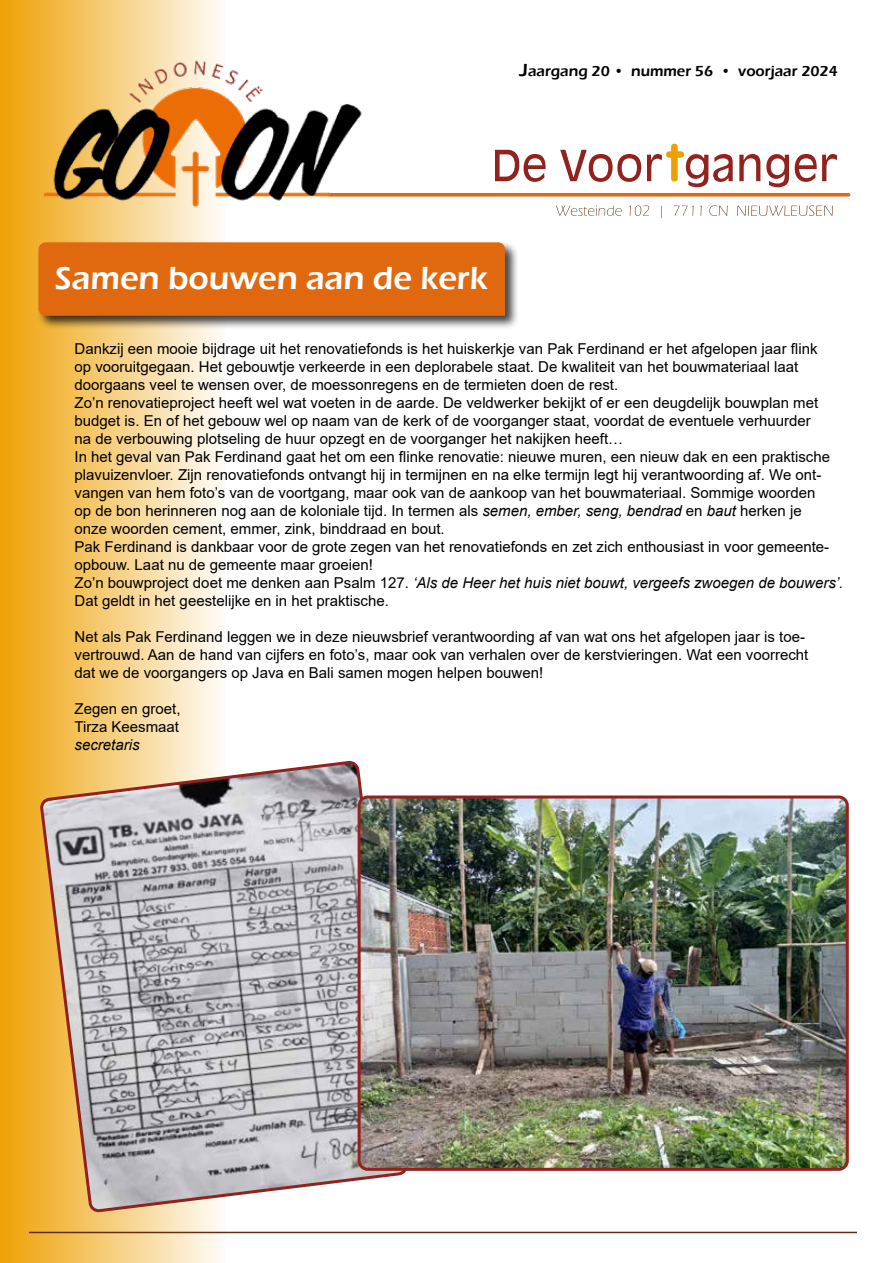
<style>
.page{position:relative;width:893px;height:1263px;background:#fff}
.page>*{position:absolute;margin:0;border:0;box-sizing:border-box;transform-origin:0 0}
.t1{font:600 33px "Eras ITC";color:#fff}
.t2{font:15px/18px "Arial";color:#000}
.t3{font:600 15px "Eras ITC";color:#000}
.t4{font:italic 15px "Arial";color:#000}
.s1{font-size:18px}
.s2{font-style:italic}
</style>
<div class="page">
<div style="left:0;top:0;width:225px;height:1263px;background:linear-gradient(to right,#efa104,#fefcf9)"></div>
<svg style="left:41px;top:762px;width:365px;height:449px"></svg>
<div style="left:36px;top:240px;width:484px;height:90px;background:#000;opacity:.75"></div>
<div style="left:38px;top:242px;width:468px;height:74px;background:#e06910"></div>
<hr style="left:29px;top:1232px;width:828px;height:1px;background:#632d0f">
<img style="left:359px;top:797px;width:486px;height:372px">
<div style="left:358px;top:795px;width:491px;height:376px;border:3px solid #91221e;border-radius:9px"></div>
<svg style="left:363px;top:193px;width:486px;height:4px;fill:#e06910"></svg>
<svg style="left:556px;top:205px;width:277px;height:13px"></svg>
<svg style="left:495px;top:144px;width:342px;height:43px"></svg>
<img style="left:35px;top:56px;width:328px;height:158px">
<p class="t3" style="left:520px;top:63px;width:320px"><span class="s1">J</span>aargang 20 • nummer 56 • voorjaar 2024</p>
<h1 class="t1" style="left:55px;top:259px;width:434px">Samen bouwen aan de kerk</h1>
<p class="t2" style="left:75px;top:340px;width:770px">Dankzij een mooie bijdrage uit het renovatiefonds is het huiskerkje van Pak Ferdinand er het afgelopen jaar flink<br>op vooruitgegaan. Het gebouwtje verkeerde in een deplorabele staat. De kwaliteit van het bouwmateriaal laat doorgaans veel te wensen over, de moessonregens en de termieten doen de rest.<br>Zo’n renovatieproject heeft wel wat voeten in de aarde. De veldwerker bekijkt of er een deugdelijk bouwplan met budget is. En of het gebouw wel op naam van de kerk of de voorganger staat, voordat de eventuele verhuurder<br>na de verbouwing plotseling de huur opzegt en de voorganger het nakijken heeft…<br>In het geval van Pak Ferdinand gaat het om een flinke renovatie: nieuwe muren, een nieuw dak en een praktische plavuizenvloer. Zijn renovatiefonds ontvangt hij in termijnen en na elke termijn legt hij verantwoording af. We ont&shy;vangen van hem foto’s van de voortgang, maar ook van de aankoop van het bouwmateriaal. Sommige woorden<br>op de bon herinneren nog aan de koloniale tijd. In termen als <span class="s2">semen, ember, seng, bendrad</span> en <span class="s2">baut</span> herken je<br>onze woorden cement, emmer, zink, binddraad en bout.<br>Pak Ferdinand is dankbaar voor de grote zegen van het renovatiefonds en zet zich enthousiast in voor gemeente&shy;opbouw. Laat nu de gemeente maar groeien!<br>Zo’n bouwproject doet me denken aan Psalm 127. <span class="s2">‘Als de Heer het huis niet bouwt, vergeefs zwoegen de bouwers’.<br></span>Dat geldt in het geestelijke en in het praktische.</p>
<p class="t2" style="left:75px;top:628px;width:735px">Net als Pak Ferdinand leggen we in deze nieuwsbrief verantwoording af van wat ons het afgelopen jaar is toe&shy;vertrouwd. Aan de hand van cijfers en foto’s, maar ook van verhalen over de kerstvieringen. Wat een voorrecht dat we de voorgangers op Java en Bali samen mogen helpen bouwen!</p>
<p class="t2" style="left:75px;top:700px;width:107px">Zegen en groet,<br>Tirza Keesmaat</p>
<p class="t4" style="left:75px;top:735px;width:67px">secretaris</p>
</div>
